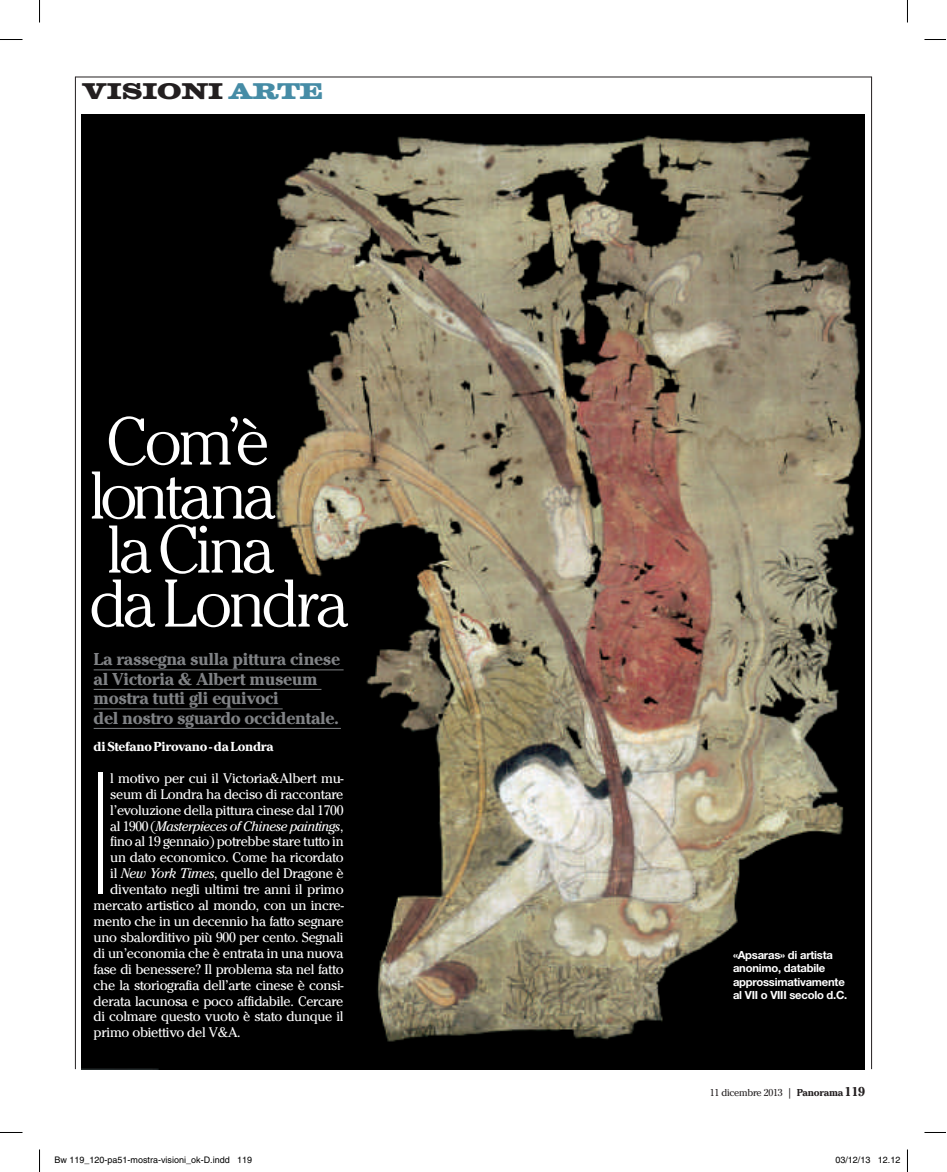
<style>
.page{position:relative;width:947px;height:1172px;background:#fff}
.page>*{position:absolute;margin:0;border:0;box-sizing:border-box;transform-origin:0 0}
.t1{font:200 167.4px "FC Kaiser X Cond";color:#fff}
.t2{font:300 70.5px/54px "Cheltenham EF";letter-spacing:-.06em;color:#fff}
.t3{font:700 20.7px "Consort";letter-spacing:-.025em;color:#231f20;scale:1.38 1}
.t4{font:700 18px/19.5px "Cheltenham EF";letter-spacing:-.02em;color:#808285}
.t5{font:14.55px "Cheltenham EF";letter-spacing:-.02em;color:#fff}
.t6{font:italic 14.55px "Cheltenham EF";letter-spacing:-.025em;color:#fff}
.t7{font:700 13.65px "Cheltenham EF";letter-spacing:-.02em;color:#fff}
.t8{font:700 11.25px/13.5px "Helvetica Neue";letter-spacing:-.02em;color:#fff}
.t9{font:10.5px "Cheltenham EF";letter-spacing:-.025em;color:#231f20}
.t10{font:9px "Helvetica";color:#000}
.s1{color:#468ca6}
.s2{font-style:normal}
.s3{font-style:italic}
.s4{font-weight:700}
.s5{font-weight:700;font-size:13.5px}
</style>
<div class="page">
<hr style="left:75px;top:77px;width:796px;height:1px;background:#231f20">
<hr style="left:75px;top:77px;width:1px;height:992px;background:#231f20">
<hr style="left:871px;top:77px;width:1px;height:992px;background:#231f20">
<img style="left:82px;top:115px;width:782px;height:954px">
<hr style="left:94px;top:670px;width:249px;height:1px;background:#808285">
<hr style="left:94px;top:689px;width:227px;height:1px;background:#808285">
<hr style="left:94px;top:709px;width:188px;height:1px;background:#808285">
<hr style="left:94px;top:728px;width:247px;height:1px;background:#808285">
<svg style="left:0;top:39px;width:22px;height:1px"></svg>
<svg style="left:924px;top:39px;width:21px;height:1px"></svg>
<svg style="left:0;top:1132px;width:22px;height:1px"></svg>
<svg style="left:924px;top:1132px;width:21px;height:1px"></svg>
<svg style="left:39px;top:0;width:1px;height:22px"></svg>
<svg style="left:39px;top:1149px;width:1px;height:23px"></svg>
<svg style="left:907px;top:0;width:1px;height:22px"></svg>
<svg style="left:907px;top:1149px;width:1px;height:23px"></svg>
<h3 class="t3" style="left:82px;top:77px;width:177px">VISIONI <span class="s1">ARTE</span></h3>
<h2 class="t2" style="left:89px;top:415px;width:261px">Com’è lontana<br>la Cina<br>da Londra</h2>
<p class="t4" style="left:94px;top:650px;width:248px">La rassegna sulla pittura cinese al Victoria &amp; Albert museum mostra tutti gli equivoci<br>del nostro sguardo occidentale.</p>
<p class="t7" style="left:94px;top:738px;width:181px">di Stefano Pirovano - da Londra</p>
<h1 class="t1" style="left:94px;top:740px;width:15px">I</h1>
<p class="t5" style="left:110px;top:770px;width:235px">l motivo per cui il Victoria&amp;Albert mu-</p>
<p class="t5" style="left:110px;top:786px;width:235px">seum di Londra ha deciso di raccontare</p>
<p class="t5" style="left:110px;top:801px;width:235px">l’evoluzione della pittura cinese dal 1700</p>
<p class="t6" style="left:110px;top:817px;width:235px"><span class="s2">al 1900 (</span>Masterpieces of Chinese paintings<span class="s2">,</span></p>
<p class="t5" style="left:110px;top:833px;width:235px">fino al 19 gennaio) potrebbe stare tutto in</p>
<p class="t5" style="left:110px;top:849px;width:235px">un dato economico. Come ha ricordato</p>
<p class="t5" style="left:110px;top:865px;width:235px">il <span class="s3">New York Times</span>, quello del Dragone è</p>
<p class="t5" style="left:110px;top:881px;width:235px">diventato negli ultimi tre anni il primo</p>
<p class="t5" style="left:94px;top:897px;width:251px">mercato artistico al mondo, con un incre-</p>
<p class="t5" style="left:94px;top:913px;width:251px">mento che in un decennio ha fatto segnare</p>
<p class="t5" style="left:94px;top:929px;width:251px">uno sbalorditivo più 900 per cento. Segnali</p>
<p class="t5" style="left:94px;top:945px;width:251px">di un’economia che è entrata in una nuova</p>
<p class="t5" style="left:94px;top:960px;width:251px">fase di benessere? Il problema sta nel fatto</p>
<p class="t5" style="left:94px;top:976px;width:251px">che la storiografia dell’arte cinese è consi-</p>
<p class="t5" style="left:94px;top:992px;width:251px">derata lacunosa e poco affidabile. Cercare</p>
<p class="t5" style="left:94px;top:1008px;width:251px">di colmare questo vuoto è stato dunque il</p>
<p class="t5" style="left:94px;top:1024px;width:148px">primo obiettivo del V&amp;A.</p>
<p class="t8" style="left:733px;top:947px;width:116px">«Apsaras» di artista anonimo, databile approssimativamente al VII o VIII secolo d.C.</p>
<p class="t9" style="left:709px;top:1086px;width:157px">11 dicembre 2013 | <span class="s4">Panorama</span><span class="s5">119</span></p>
<p class="t10" style="left:55px;top:1154px;width:199px">Bw 119_120-pa51-mostra-visioni_ok-D.indd 119</p>
<p class="t10" style="left:835px;top:1154px;width:67px">03/12/13 12.12</p>
</div>
